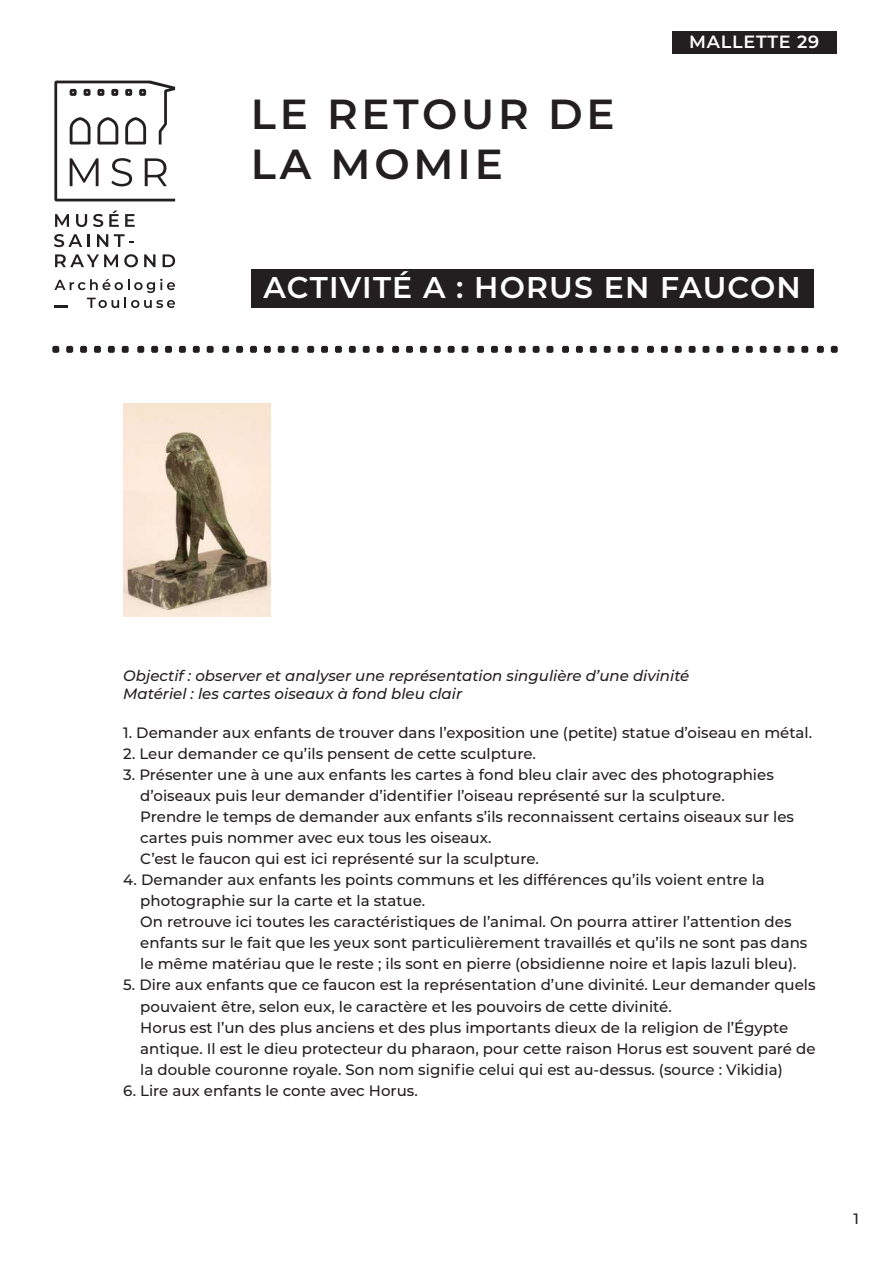
<style>
.page{position:relative;width:893px;height:1263px;background:#fff}
.page>*{position:absolute;margin:0;border:0;box-sizing:border-box;transform-origin:0 0}
.t1{font:600 42px/50.4px "Montserrat";letter-spacing:.09em;color:#231f20}
.t2{font:600 30px "Montserrat";letter-spacing:.04em;color:#fff}
.t3{font:600 17.7px "Montserrat";letter-spacing:.04em;color:#fff}
.t4{font:500 15px/21px "Montserrat";color:#231f20}
.t5{font:italic 500 15px/18px "Montserrat";color:#231f20}
</style>
<div class="page">
<svg style="left:54px;top:81px;width:121px;height:120px"></svg>
<svg style="left:55px;top:214px;width:14px;height:13px"></svg>
<svg style="left:76px;top:214px;width:11px;height:13px"></svg>
<svg style="left:93px;top:214px;width:10px;height:13px"></svg>
<svg style="left:109px;top:211px;width:10px;height:16px"></svg>
<svg style="left:125px;top:214px;width:10px;height:13px"></svg>
<svg style="left:54px;top:234px;width:28px;height:13px"></svg>
<svg style="left:88px;top:234px;width:2px;height:13px"></svg>
<svg style="left:97px;top:234px;width:11px;height:13px"></svg>
<svg style="left:114px;top:234px;width:20px;height:13px"></svg>
<svg style="left:55px;top:254px;width:63px;height:13px"></svg>
<svg style="left:124px;top:254px;width:14px;height:13px"></svg>
<svg style="left:144px;top:254px;width:11px;height:13px"></svg>
<svg style="left:163px;top:254px;width:12px;height:13px"></svg>
<svg style="left:54px;top:279px;width:121px;height:29px"></svg>
<hr style="left:54px;top:305px;width:14px;height:3px;background:#231f20">
<div style="left:251px;top:269px;width:563px;height:39px;background:#231f20"></div>
<svg style="left:122px;top:346px;width:7px;height:7px"></svg>
<svg style="left:94px;top:346px;width:7px;height:7px"></svg>
<svg style="left:108px;top:346px;width:7px;height:7px"></svg>
<svg style="left:66px;top:346px;width:7px;height:7px"></svg>
<svg style="left:80px;top:346px;width:7px;height:7px"></svg>
<svg style="left:52px;top:346px;width:7px;height:7px"></svg>
<svg style="left:207px;top:346px;width:7px;height:7px"></svg>
<svg style="left:179px;top:346px;width:7px;height:7px"></svg>
<svg style="left:193px;top:346px;width:7px;height:7px"></svg>
<svg style="left:151px;top:346px;width:7px;height:7px"></svg>
<svg style="left:165px;top:346px;width:7px;height:7px"></svg>
<svg style="left:137px;top:346px;width:7px;height:7px"></svg>
<svg style="left:292px;top:346px;width:7px;height:7px"></svg>
<svg style="left:264px;top:346px;width:7px;height:7px"></svg>
<svg style="left:278px;top:346px;width:7px;height:7px"></svg>
<svg style="left:236px;top:346px;width:7px;height:7px"></svg>
<svg style="left:250px;top:346px;width:7px;height:7px"></svg>
<svg style="left:222px;top:346px;width:7px;height:7px"></svg>
<svg style="left:377px;top:346px;width:7px;height:7px"></svg>
<svg style="left:349px;top:346px;width:7px;height:7px"></svg>
<svg style="left:363px;top:346px;width:7px;height:7px"></svg>
<svg style="left:321px;top:346px;width:7px;height:7px"></svg>
<svg style="left:335px;top:346px;width:7px;height:7px"></svg>
<svg style="left:307px;top:346px;width:7px;height:7px"></svg>
<svg style="left:462px;top:346px;width:6px;height:7px"></svg>
<svg style="left:434px;top:346px;width:7px;height:7px"></svg>
<svg style="left:448px;top:346px;width:7px;height:7px"></svg>
<svg style="left:406px;top:346px;width:7px;height:7px"></svg>
<svg style="left:420px;top:346px;width:7px;height:7px"></svg>
<svg style="left:392px;top:346px;width:7px;height:7px"></svg>
<svg style="left:546px;top:346px;width:7px;height:7px"></svg>
<svg style="left:519px;top:346px;width:7px;height:7px"></svg>
<svg style="left:533px;top:346px;width:7px;height:7px"></svg>
<svg style="left:491px;top:346px;width:7px;height:7px"></svg>
<svg style="left:505px;top:346px;width:7px;height:7px"></svg>
<svg style="left:477px;top:346px;width:7px;height:7px"></svg>
<svg style="left:631px;top:346px;width:7px;height:7px"></svg>
<svg style="left:604px;top:346px;width:7px;height:7px"></svg>
<svg style="left:618px;top:346px;width:6px;height:7px"></svg>
<svg style="left:576px;top:346px;width:7px;height:7px"></svg>
<svg style="left:590px;top:346px;width:7px;height:7px"></svg>
<svg style="left:562px;top:346px;width:7px;height:7px"></svg>
<svg style="left:716px;top:346px;width:7px;height:7px"></svg>
<svg style="left:689px;top:346px;width:7px;height:7px"></svg>
<svg style="left:702px;top:346px;width:7px;height:7px"></svg>
<svg style="left:661px;top:346px;width:7px;height:7px"></svg>
<svg style="left:675px;top:346px;width:7px;height:7px"></svg>
<svg style="left:647px;top:346px;width:7px;height:7px"></svg>
<svg style="left:801px;top:346px;width:7px;height:7px"></svg>
<svg style="left:774px;top:346px;width:6px;height:7px"></svg>
<svg style="left:787px;top:346px;width:7px;height:7px"></svg>
<svg style="left:746px;top:346px;width:7px;height:7px"></svg>
<svg style="left:760px;top:346px;width:7px;height:7px"></svg>
<svg style="left:732px;top:346px;width:7px;height:7px"></svg>
<svg style="left:831px;top:346px;width:7px;height:7px"></svg>
<svg style="left:817px;top:346px;width:7px;height:7px"></svg>
<div style="left:672px;top:31px;width:164px;height:23px;background:#231f20"></div>
<img style="left:123px;top:404px;width:148px;height:212px">
<h1 class="t1" style="left:251px;top:87px;width:365px">LE RETOUR DE<br>LA MOMIE</h1>
<p class="t3" style="left:689px;top:30px;width:132px">MALLETTE 29</p>
<h2 class="t2" style="left:264px;top:266px;width:539px">ACTIVITÉ A : HORUS EN FAUCON</h2>
<p class="t5" style="left:123px;top:666px;width:568px">Objectif : observer et analyser une représentation singulière d’une divinité<br>Matériel : les cartes oiseaux à fond bleu clair</p>
<p class="t4" style="left:123px;top:722px;width:690px">1. Demander aux enfants de trouver dans l’exposition une (petite) statue d’oiseau en métal.</p>
<p class="t4" style="left:123px;top:743px;width:414px">2. Leur demander ce qu’ils pensent de cette sculpture.</p>
<p class="t4" style="left:140px;top:764px;width:655px;text-indent:-17px">3. Présenter une à une aux enfants les cartes à fond bleu clair avec des photographies d’oiseaux puis leur demander d’identifier l’oiseau représenté sur la sculpture.<br>Prendre le temps de demander aux enfants s’ils reconnaissent certains oiseaux sur les cartes puis nommer avec eux tous les oiseaux.<br>C’est le faucon qui est ici représenté sur la sculpture.</p>
<p class="t4" style="left:140px;top:869px;width:669px;text-indent:-17px">4. Demander aux enfants les points communs et les différences qu’ils voient entre la photographie sur la carte et la statue.<br>On retrouve ici toutes les caractéristiques de l’animal. On pourra attirer l’attention des enfants sur le fait que les yeux sont particulièrement travaillés et qu’ils ne sont pas dans le même matériau que le reste ; ils sont en pierre (obsidienne noire et lapis lazuli bleu).</p>
<p class="t4" style="left:140px;top:974px;width:677px;text-indent:-17px">5. Dire aux enfants que ce faucon est la représentation d’une divinité. Leur demander quels pouvaient être, selon eux, le caractère et les pouvoirs de cette divinité.<br>Horus est l’un des plus anciens et des plus importants dieux de la religion de l’Égypte antique. Il est le dieu protecteur du pharaon, pour cette raison Horus est souvent paré de la double couronne royale. Son nom signifie celui qui est au-dessus. (source : Vikidia)</p>
<p class="t4" style="left:123px;top:1079px;width:296px">6. Lire aux enfants le conte avec Horus.</p>
<p class="t4" style="left:854px;top:1207px;width:7px">1</p>
</div>
